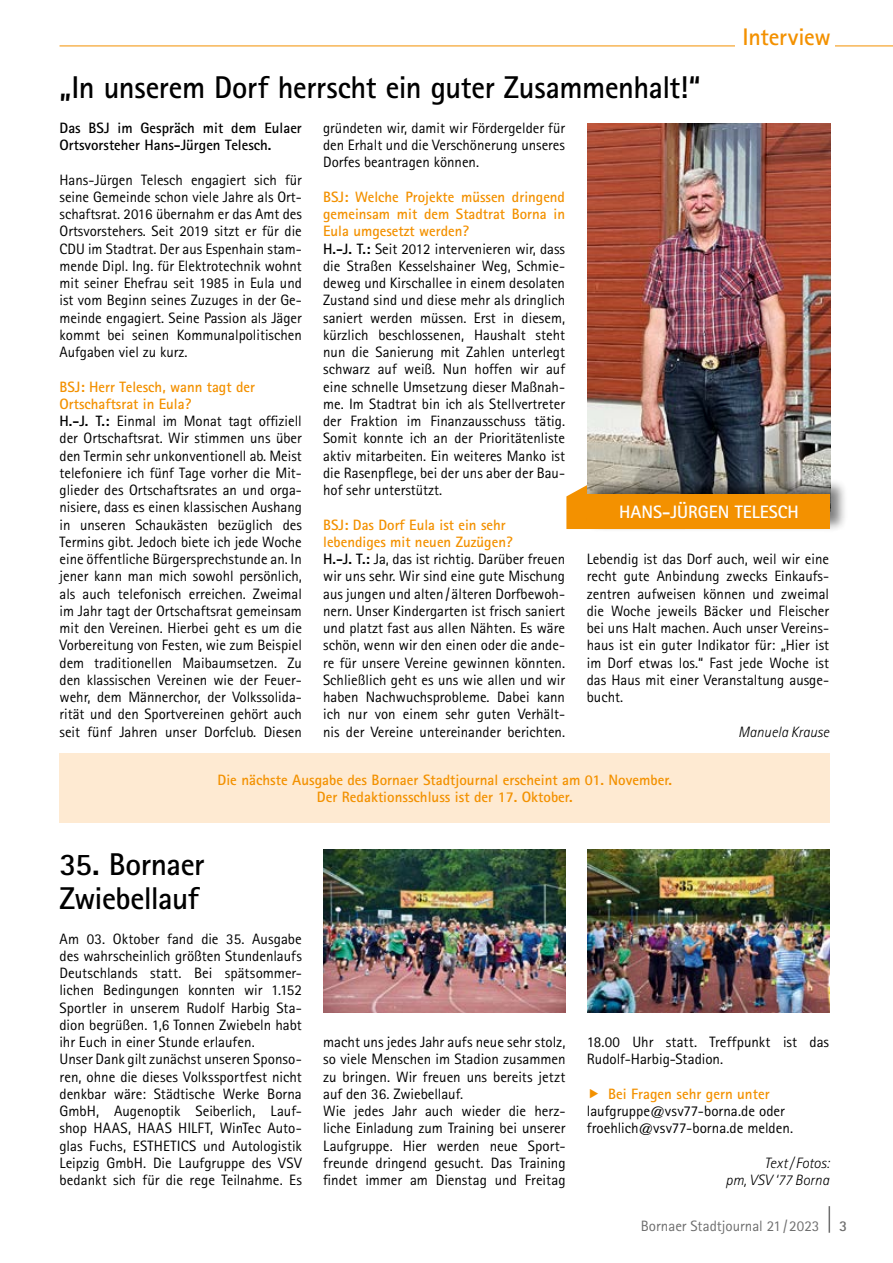
<style>
.page{position:relative;width:893px;height:1263px;background:#fff}
.page>*{position:absolute;margin:0;border:0;box-sizing:border-box;transform-origin:0 0}
.t1{font:700 31.5px/34.5px "Rotis Sans Serif Std";letter-spacing:-.015em;color:#000}
.t2{font:700 24px "Rotis Sans Serif Std";letter-spacing:-.015em;color:#f39100}
.t3{font:700 18px "Rotis Sans Serif Std";color:#fff}
.t4{font:15px/17.2px "Rotis Sans Serif Std";color:#000}
.t5{font:700 15px/17.2px "Rotis Sans Serif Std";color:#f39100;text-align:center}
.t6{font:700 15px/17.2px "Rotis Sans Serif Std";color:#000}
.t7{font:italic 300 15px/17.2px "Rotis Sans Serif Std";color:#000;text-align:right}
.t8{font:15px "Rotis Sans Serif Std";color:#6e6e6e}
.t9{font:700 15px "Rotis Sans Serif Std";color:#6e6e6e}
.s1{font-weight:700;color:#f39100}
.s2{font-weight:700}
</style>
<div class="page">
<svg style="left:829px;top:1206px;width:1px;height:27px"></svg>
<hr style="left:60px;top:46px;width:833px;height:1px;background:#f39100">
<div style="left:736px;top:28px;width:99px;height:36px;background:#fff"></div>
<svg style="left:566px;top:464px;width:22px;height:65px"></svg>
<img style="left:588px;top:123px;width:242px;height:355px">
<div style="left:587px;top:478px;width:261px;height:54px;background:#000;opacity:.5"></div>
<div style="left:588px;top:494px;width:242px;height:35px;background:#f39100"></div>
<div style="left:60px;top:754px;width:770px;height:69px;background:#feead2"></div>
<img style="left:323px;top:850px;width:243px;height:163px">
<img style="left:587px;top:850px;width:242px;height:163px">
<h1 class="t1" style="left:60px;top:70px;width:642px">„In unserem Dorf herrscht ein guter Zusammenhalt!“</h1>
<h2 class="t2" style="left:743px;top:21px;width:90px">Interview</h2>
<p class="t6" style="left:60px;top:119px;width:244px">Das BSJ im Gespräch mit dem Eulaer<br>Ortsvorsteher Hans-Jürgen Telesch.</p>
<p class="t4" style="left:60px;top:171px;width:244px;text-align:justify">Hans-Jürgen Telesch engagiert sich für seine Gemeinde schon viele Jahre als Ort&shy;schaftsrat. 2016 übernahm er das Amt des Ortsvorstehers. Seit 2019 sitzt er für die CDU im Stadtrat. Der aus Espenhain stam&shy;mende Dipl. Ing. für Elektrotechnik wohnt mit seiner Ehefrau seit 1985 in Eula und ist vom Beginn seines Zuzuges in der Ge&shy;meinde engagiert. Seine Passion als Jäger kommt bei seinen Kommunalpolitischen Aufgaben viel zu kurz.</p>
<p class="t4" style="left:60px;top:378px;width:244px"><span class="s1">BSJ: Herr Telesch, wann tagt der Ortschaftsrat in Eula?<br></span><span class="s2">H.-J. T.:</span> Einmal im Monat tagt offiziell der Ortschaftsrat. Wir stimmen uns über den Termin sehr unkonventionell ab. Meist telefoniere ich fünf Tage vorher die Mit&shy;glieder des Ortschaftsrates an und orga&shy;nisiere, dass es einen klassischen Aushang in unseren Schaukästen bezüglich des Termins gibt. Jedoch biete ich jede Woche eine öffentliche Bürgersprechstunde an. In jener kann man mich sowohl persönlich, als auch telefonisch erreichen. Zweimal im Jahr tagt der Ortschaftsrat gemeinsam mit den Vereinen. Hierbei geht es um die Vorbereitung von Festen, wie zum Beispiel dem traditionellen Maibaumsetzen. Zu den klassischen Vereinen wie der Feuer&shy;wehr, dem Männerchor, der Volkssolida&shy;rität und den Sportvereinen gehört auch seit fünf Jahren unser Dorfclub. Diesen</p>
<p class="t4" style="left:323px;top:119px;width:243px;text-align:justify">gründeten wir, damit wir Fördergelder für den Erhalt und die Verschönerung unseres Dorfes beantragen können.</p>
<p class="t4" style="left:323px;top:188px;width:243px"><span class="s1">BSJ: Welche Projekte müssen dringend gemeinsam mit dem Stadtrat Borna in Eula umgesetzt werden?<br></span><span class="s2">H.-J. T.:</span> Seit 2012 intervenieren wir, dass die Straßen Kesselshainer Weg, Schmie&shy;deweg und Kirschallee in einem desolaten Zustand sind und diese mehr als dringlich saniert werden müssen. Erst in diesem, kürzlich beschlossenen, Haushalt steht nun die Sanierung mit Zahlen unterlegt schwarz auf weiß. Nun hoffen wir auf eine schnelle Umsetzung dieser Maßnah&shy;me. Im Stadtrat bin ich als Stellvertreter der Fraktion im Finanzausschuss tätig.<br>Somit konnte ich an der Prioritätenliste aktiv mitarbeiten. Ein weiteres Manko ist die Rasenpflege, bei der uns aber der Bau&shy;hof sehr unterstützt.</p>
<p class="t4" style="left:323px;top:516px;width:243px"><span class="s1">BSJ: Das Dorf Eula ist ein sehr lebendiges mit neuen Zuzügen?<br></span><span class="s2">H.-J. T.:</span> Ja, das ist richtig. Darüber freuen wir uns sehr. Wir sind eine gute Mischung aus jungen und alten/ älteren Dorfbewoh&shy;nern. Unser Kindergarten ist frisch saniert und platzt fast aus allen Nähten. Es wäre schön, wenn wir den einen oder die ande&shy;re für unsere Vereine gewinnen könnten.<br>Schließlich geht es uns wie allen und wir haben Nachwuchsprobleme. Dabei kann ich nur von einem sehr guten Verhält&shy;nis der Vereine untereinander berichten.</p>
<p class="t3" style="left:619px;top:500px;width:181px">HANS-JÜRGEN TELESCH</p>
<p class="t4" style="left:587px;top:550px;width:244px;text-align:justify">Lebendig ist das Dorf auch, weil wir eine recht gute Anbindung zwecks Einkaufs&shy;zentren aufweisen können und zweimal die Woche jeweils Bäcker und Fleischer bei uns Halt machen. Auch unser Vereins&shy;haus ist ein guter Indikator für: „Hier ist im Dorf etwas los.“ Fast jede Woche ist das Haus mit einer Veranstaltung ausge&shy;bucht.</p>
<p class="t7" style="left:738px;top:723px;width:92px">Manuela Krause</p>
<p class="t5" style="left:217px;top:771px;width:456px">Die nächste Ausgabe des Bornaer Stadtjournal erscheint am 01. November.<br>Der Redaktionsschluss ist der 17. Oktober.</p>
<h1 class="t1" style="left:60px;top:846px;width:146px">35. Bornaer<br>Zwiebellauf</h1>
<p class="t4" style="left:60px;top:930px;width:244px">Am 03. Oktober fand die 35. Ausgabe des wahrscheinlich größten Stundenlaufs Deutschlands statt. Bei spätsommer&shy;lichen Bedingungen konnten wir 1.152<br>Sportler in unserem Rudolf Harbig Sta&shy;dion begrüßen. 1,6 Tonnen Zwiebeln habt ihr Euch in einer Stunde erlaufen.<br>Unser Dank gilt zunächst unseren Sponso&shy;ren, ohne die dieses Volkssportfest nicht denkbar wäre: Städtische Werke Borna GmbH, Augenoptik Seiberlich, Lauf&shy;shop HAAS, HAAS HILFT, WinTec Auto&shy;glas Fuchs, ESTHETICS und Autologistik Leipzig GmbH. Die Laufgruppe des VSV bedankt sich für die rege Teilnahme. Es</p>
<p class="t4" style="left:323px;top:1033px;width:244px">macht uns jedes Jahr aufs neue sehr stolz, so viele Menschen im Stadion zusammen zu bringen. Wir freuen uns bereits jetzt auf den 36. Zwiebellauf.<br>Wie jedes Jahr auch wieder die herz&shy;liche Einladung zum Training bei unserer Laufgruppe. Hier werden neue Sport&shy;freunde dringend gesucht. Das Training findet immer am Dienstag und Freitag</p>
<p class="t4" style="left:587px;top:1033px;width:244px">18.00 Uhr statt. Treffpunkt ist das<br>Rudolf-Harbig-Stadion.</p>
<p class="t5" style="left:608px;top:1085px;width:163px">Bei Fragen sehr gern unter</p>
<p class="t4" style="left:587px;top:1102px;width:208px">laufgruppe@vsv77-borna.de oder froehlich@vsv77-borna.de melden.</p>
<p class="t7" style="left:726px;top:1154px;width:105px">Text/Fotos:<br>pm, VSV ‘77 Borna</p>
<p class="t8" style="left:641px;top:1217px;width:180px">Bornaer Stadtjournal 21/ 2023</p>
<p class="t9" style="left:839px;top:1217px;width:10px">3</p>
</div>
